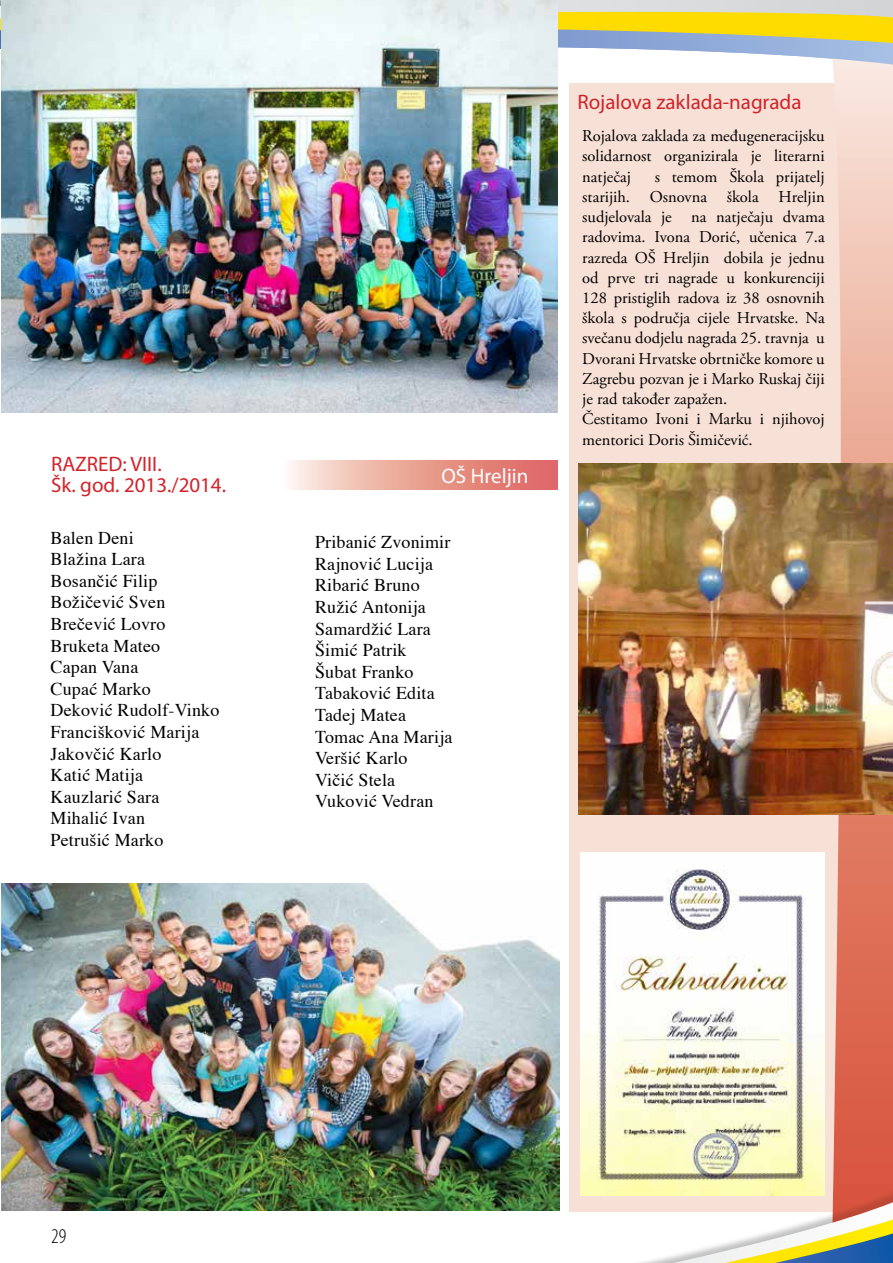
<style>
.page{position:relative;width:893px;height:1263px;background:#fff}
.page>*{position:absolute;margin:0;border:0;box-sizing:border-box;transform-origin:0 0}
.t1{font:21px/21.6px "Myriad Pro";color:#d2232a}
.t2{font:21px "Myriad Pro";color:#fff}
.t3{font:300 condensed 21px "Myriad Pro";color:#000}
.t4{font:18px/21.6px "Times";letter-spacing:.01em;color:#000}
.t5{font:16.5px/20.2px "Adobe Garamond Pro";color:#000;text-align:justify}
</style>
<div class="page">
<div style="left:569px;top:84px;width:305px;height:1128px;background:#f7e0d6"></div>
<svg style="left:824px;top:65px;width:69px;height:1088px"></svg>
<div style="left:445px;top:1153px;width:448px;height:110px;background:#000;opacity:.13"></div>
<svg style="left:454px;top:1200px;width:439px;height:63px"></svg>
<svg style="left:0;top:0;width:893px;height:65px"></svg>
<img style="left:578px;top:464px;width:315px;height:351px">
<img style="left:581px;top:852px;width:244px;height:343px">
<img style="left:1px;top:0;width:556px;height:412px">
<img style="left:1px;top:883px;width:559px;height:327px">
<svg style="left:290px;top:460px;width:267px;height:29px;background:#e9a398"></svg>
<p class="t1" style="left:51px;top:453px;width:177px">RAZRED: VIII.<br>Šk. god. 2013./2014.</p>
<p class="t2" style="left:441px;top:464px;width:88px">OŠ Hreljin</p>
<p class="t4" style="left:51px;top:525px;width:170px">Balen Deni<br>Blažina Lara<br>Bosančić Filip<br>Božičević Sven<br>Brečević Lovro<br>Bruketa Mateo<br>Capan Vana<br>Cupać Marko<br>Deković Rudolf-Vinko<br>Francišković Marija<br>Jakovčić Karlo<br>Katić Matija<br>Kauzlarić Sara<br>Mihalić Ivan<br>Petrušić Marko</p>
<p class="t4" style="left:315px;top:530px;width:139px">Pribanić Zvonimir<br>Rajnović Lucija<br>Ribarić Bruno<br>Ružić Antonija<br>Samardžić Lara<br>Šimić Patrik<br>Šubat Franko<br>Tabaković Edita<br>Tadej Matea<br>Tomac Ana Marija<br>Veršić Karlo<br>Vičić Stela<br>Vuković Vedran</p>
<p class="t1" style="left:577px;top:91px;width:226px">Rojalova zaklada-nagrada</p>
<p class="t5" style="left:582px;top:126px;width:244px">Rojalova zaklada za međugeneracijsku solidarnost organizirala je literarni natječaj</p>
<p class="t5" style="left:582px;top:167px;width:244px;text-align:left;text-indent:72px">s temom Škola prijatelj starijih. Osnovna škola Hreljin sudjelovala je na natječaju dvama radovima. Ivona Dorić, učenica 7.a razreda OŠ Hreljin dobila je jednu od prve tri nagrade u konkurenciji 128 pristiglih radova iz 38 osnovnih škola s područja cijele Hrvatske. Na svečanu dodjelu nagrada 25. travnja u Dvorani Hrvatske obrtničke komore u Zagrebu pozvan je i Marko Ruskaj čiji je rad također zapažen.<br>Čestitamo Ivoni i Marku i njihovoj mentorici Doris Šimičević.</p>
<p class="t3" style="left:51px;top:1224px;width:17px">29</p>
</div>
